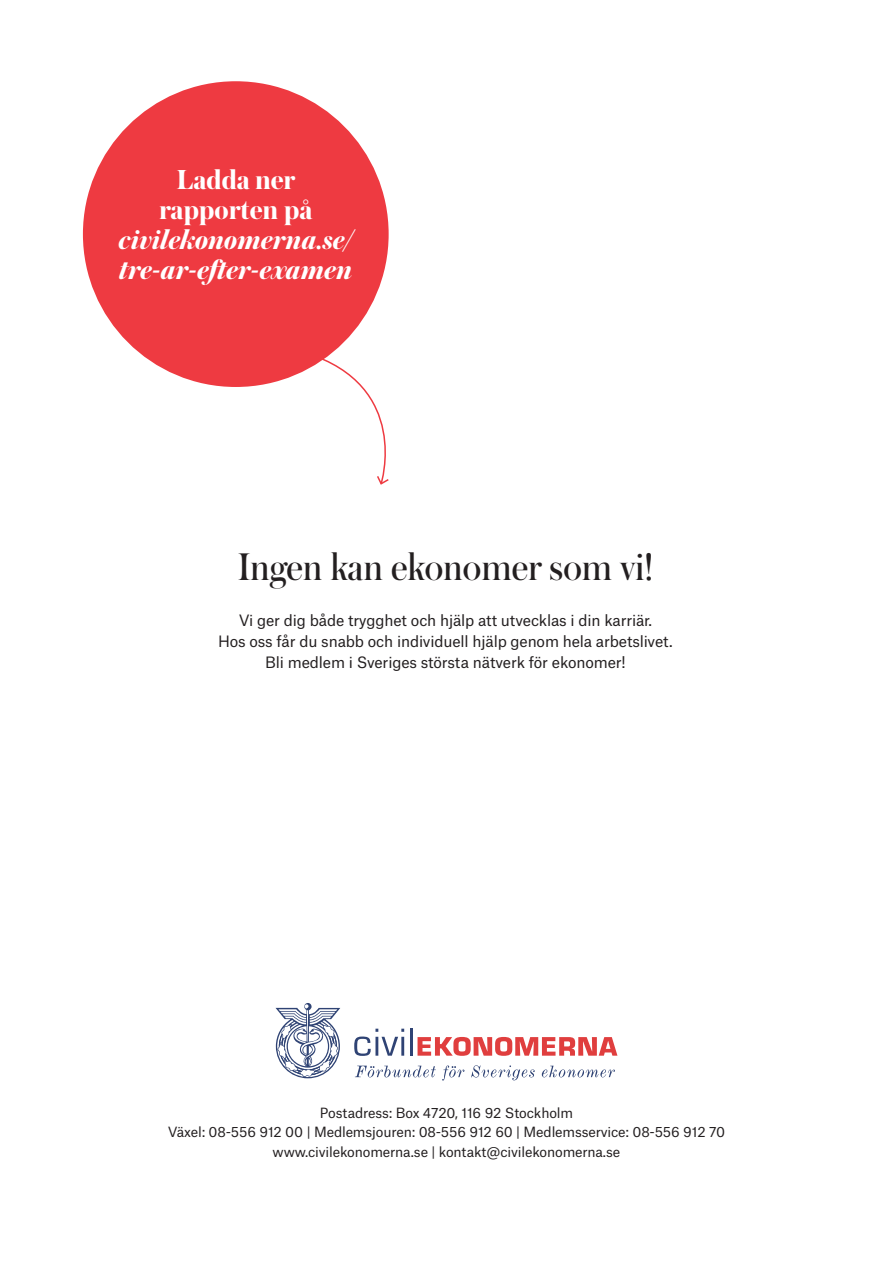
<style>
.page{position:relative;width:893px;height:1263px;background:#fff}
.page>*{position:absolute;margin:0;border:0;box-sizing:border-box;transform-origin:0 0}
.Rubrik_Austin_22pt{font:40.5px "Austin";color:#231f20}
.Rubrik_Austin_22pt-2{font:italic 700 28.8px/30.2px "Austin";color:#fff;text-align:center}
.t1{font:15px/21px "Atlas Grotesk";letter-spacing:-.01em;color:#231f20;text-align:center}
.Brödtext{font:13.5px/19.5px "Atlas Grotesk";letter-spacing:-.01em;color:#231f20;text-align:center}
.s1{font-style:normal}
</style>
<div class="page">
<div style="left:83px;top:81px;width:306px;height:306px;background:#ee3a41;border-radius:50%"></div>
<svg style="left:354px;top:1029px;width:50px;height:27px"></svg>
<hr style="left:410px;top:1029px;width:3px;height:27px;background:#2f4374">
<svg style="left:418px;top:1037px;width:199px;height:19px"></svg>
<svg style="left:276px;top:1003px;width:64px;height:75px"></svg>
<svg style="left:355px;top:1066px;width:81px;height:11px"></svg>
<svg style="left:442px;top:1065px;width:22px;height:15px"></svg>
<svg style="left:471px;top:1065px;width:64px;height:15px"></svg>
<svg style="left:542px;top:1066px;width:73px;height:11px"></svg>
<svg style="left:304px;top:351px;width:85px;height:134px"></svg>
<p class="Rubrik_Austin_22pt-2" style="left:119px;top:163px;width:236px"><span class="s1">Ladda ner rapporten på </span>civilekonomerna.se/ tre-ar-efter-examen</p>
<p class="Rubrik_Austin_22pt" style="left:238px;top:539px;width:416px">Ingen kan ekonomer som vi!</p>
<p class="t1" style="left:218px;top:608px;width:456px">Vi ger dig både trygghet och hjälp att utvecklas i din karriär.<br>Hos oss får du snabb och individuell hjälp genom hela arbetslivet.</p>
<p class="t1" style="left:265px;top:650px;width:362px">Bli medlem i Sveriges största nätverk för ekonomer!</p>
<p class="Brödtext" style="left:168px;top:1101px;width:559px">Postadress: Box 4720, 116 92 Stockholm<br>Växel: 08-556 912 00 | Medlemsjouren: 08-556 912 60 | Medlemsservice: 08-556 912 70 www.civilekonomerna.se | kontakt@civilekonomerna.se</p>
</div>
